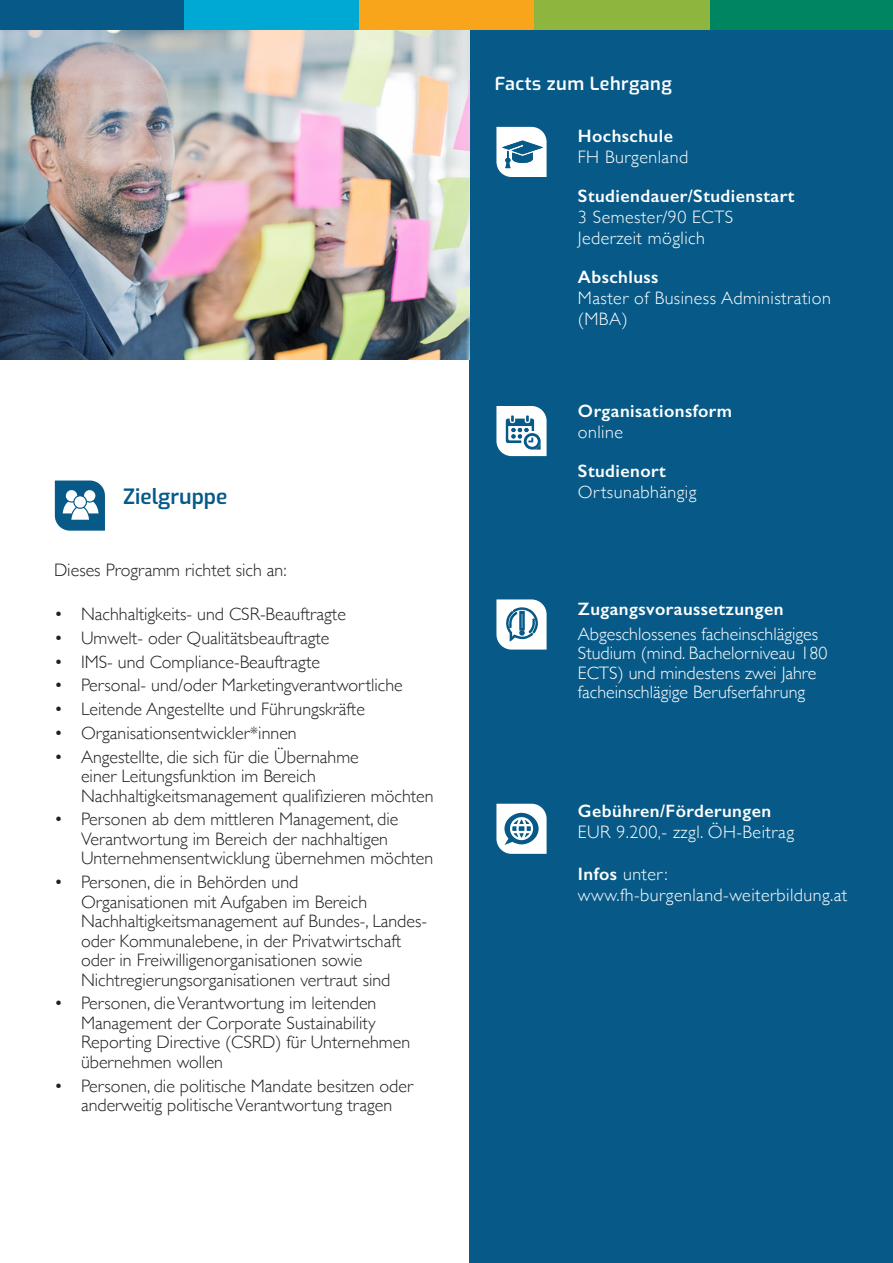
<style>
.page{position:relative;width:893px;height:1263px;background:#fff}
.page>*{position:absolute;margin:0;border:0;box-sizing:border-box;transform-origin:0 0}
.Zielgruppe{font:100 21px "Exo";color:#075a88}
.Fließtext{font:300 18px/19.5px "Gill Sans";color:#231f20}
.Aufzählung_weiß{font:300 18px/19.5px "Gill Sans";color:#fff}
.Infos{font:300 18px "Gill Sans";letter-spacing:.025em;color:#fff}
.Abschlussbezeichnung{font:300 18px/21px "Gill Sans";letter-spacing:.025em;color:#fff}
.ECTS{font:300 18px "Gill Sans";letter-spacing:.025em;color:#fff}
.Studiendauer{font:600 18px "Gill Sans";letter-spacing:.025em;color:#fff}
.Euro{font:300 18px "Gill Sans";letter-spacing:.025em;color:#fff}
.Zugang{font:600 18px "Gill Sans";letter-spacing:.025em;color:#fff}
.Gebühren{font:600 18px "Gill Sans";letter-spacing:.025em;color:#fff}
.Organisationsform{font:600 18px "Gill Sans";letter-spacing:.025em;color:#fff}
.Facts{font:100 18px "Exo";letter-spacing:.025em;color:#fff}
.Ortsunabhängig{font:300 18px "Gill Sans";letter-spacing:.025em;color:#fff}
.FH_BGLD{font:300 18px "Gill Sans";letter-spacing:.025em;color:#fff}
.Hochschule{font:600 18px "Gill Sans";letter-spacing:.025em;color:#fff}
.Ort{font:600 18px "Gill Sans";letter-spacing:.025em;color:#fff}
.Abschluss{font:600 18px "Gill Sans";letter-spacing:.025em;color:#fff}
.online{font:300 18px "Gill Sans";letter-spacing:.025em;color:#fff}
.s1{font-weight:600}
</style>
<div class="page">
<div style="left:469px;top:0;width:424px;height:1263px;background:#075a88"></div>
<img style="left:0;top:30px;width:469px;height:329px">
<div style="left:710px;top:0;width:183px;height:30px;background:#008561"></div>
<div style="left:358px;top:0;width:176px;height:30px;background:#f9a51b"></div>
<div style="left:534px;top:0;width:176px;height:30px;background:#8eb63e"></div>
<div style="left:183px;top:0;width:175px;height:30px;background:#00a9d4"></div>
<div style="left:0;top:0;width:183px;height:30px;background:#075a88"></div>
<svg style="left:55px;top:480px;width:50px;height:51px"></svg>
<svg style="left:496px;top:127px;width:51px;height:50px"></svg>
<svg style="left:496px;top:804px;width:51px;height:50px"></svg>
<svg style="left:496px;top:406px;width:51px;height:50px"></svg>
<svg style="left:496px;top:599px;width:51px;height:50px;background:#c4d7e2"></svg>
<p class="Zielgruppe" style="left:123px;top:481px;width:106px">Zielgruppe</p>
<p class="Fließtext" style="left:54px;top:559px;width:234px">Dieses Programm richtet sich an:</p>
<p class="Fließtext" style="left:54px;top:604px;width:293px">• Nachhaltigkeits- und CSR-Beauftragte</p>
<p class="Fließtext" style="left:54px;top:627px;width:277px">• Umwelt- oder Qualitätsbeauftragte</p>
<p class="Fließtext" style="left:54px;top:651px;width:268px">• IMS- und Compliance-Beauftragte</p>
<p class="Fließtext" style="left:54px;top:675px;width:350px">• Personal- und/oder Marketingverantwortliche</p>
<p class="Fließtext" style="left:54px;top:699px;width:312px">• Leitende Angestellte und Führungskräfte</p>
<p class="Fließtext" style="left:54px;top:722px;width:244px">• Organisationsentwickler*innen</p>
<p class="Fließtext" style="left:81px;top:746px;width:354px;text-indent:-27px">• Angestellte, die sich für die Übernahme<br>einer Leitungsfunktion im Bereich<br>Nachhaltigkeitsmanagement qualifizieren möchten</p>
<p class="Fließtext" style="left:81px;top:809px;width:354px;text-indent:-27px">• Personen ab dem mittleren Management, die<br>Verantwortung im Bereich der nachhaltigen<br>Unternehmensentwicklung übernehmen möchten</p>
<p class="Fließtext" style="left:81px;top:872px;width:348px;text-indent:-27px">• Personen, die in Behörden und<br>Organisationen mit Aufgaben im Bereich Nachhaltigkeitsmanagement auf Bundes-, Landes&shy;oder Kommunalebene, in der Privatwirtschaft oder in Freiwilligenorganisationen sowie Nichtregierungsorganisationen vertraut sind</p>
<p class="Fließtext" style="left:81px;top:993px;width:331px;text-indent:-27px">• Personen, die Verantwortung im leitenden Management der Corporate Sustainability Reporting Directive (CSRD) für Unternehmen übernehmen wollen</p>
<p class="Fließtext" style="left:54px;top:1075px;width:361px;text-align:center">• Personen, die politische Mandate besitzen oder anderweitig politische Verantwortung tragen</p>
<p class="Facts" style="left:495px;top:71px;width:178px">Facts zum Lehrgang</p>
<p class="Hochschule" style="left:578px;top:125px;width:97px">Hochschule</p>
<p class="FH_BGLD" style="left:578px;top:143px;width:112px">FH Burgenland</p>
<p class="Studiendauer" style="left:578px;top:185px;width:218px">Studiendauer/Studienstart</p>
<p class="ECTS" style="left:578px;top:203px;width:157px">3 Semester/90 ECTS</p>
<p class="ECTS" style="left:578px;top:224px;width:129px">Jederzeit möglich</p>
<p class="Abschluss" style="left:578px;top:266px;width:82px">Abschluss</p>
<p class="Abschlussbezeichnung" style="left:578px;top:287px;width:254px">Master of Business Administration (MBA)</p>
<p class="Organisationsform" style="left:578px;top:400px;width:156px">Organisationsform</p>
<p class="online" style="left:578px;top:418px;width:47px">online</p>
<p class="Ort" style="left:578px;top:460px;width:89px">Studienort</p>
<p class="Ortsunabhängig" style="left:578px;top:478px;width:120px">Ortsunabhängig</p>
<p class="Zugang" style="left:578px;top:598px;width:207px">Zugangsvoraussetzungen</p>
<p class="Aufzählung_weiß" style="left:578px;top:623px;width:251px">Abgeschlossenes facheinschlägiges Studium (mind. Bachelorniveau 180<br>ECTS) und mindestens zwei Jahre facheinschlägige Berufserfahrung</p>
<p class="Gebühren" style="left:578px;top:800px;width:195px">Gebühren/Förderungen</p>
<p class="Euro" style="left:578px;top:818px;width:218px">EUR 9.200,- zzgl. ÖH-Beitrag</p>
<p class="Infos" style="left:578px;top:860px;width:91px"><span class="s1">Infos</span> unter:</p>
<p class="Infos" style="left:578px;top:881px;width:271px">www.fh-burgenland-weiterbildung.at</p>
</div>
